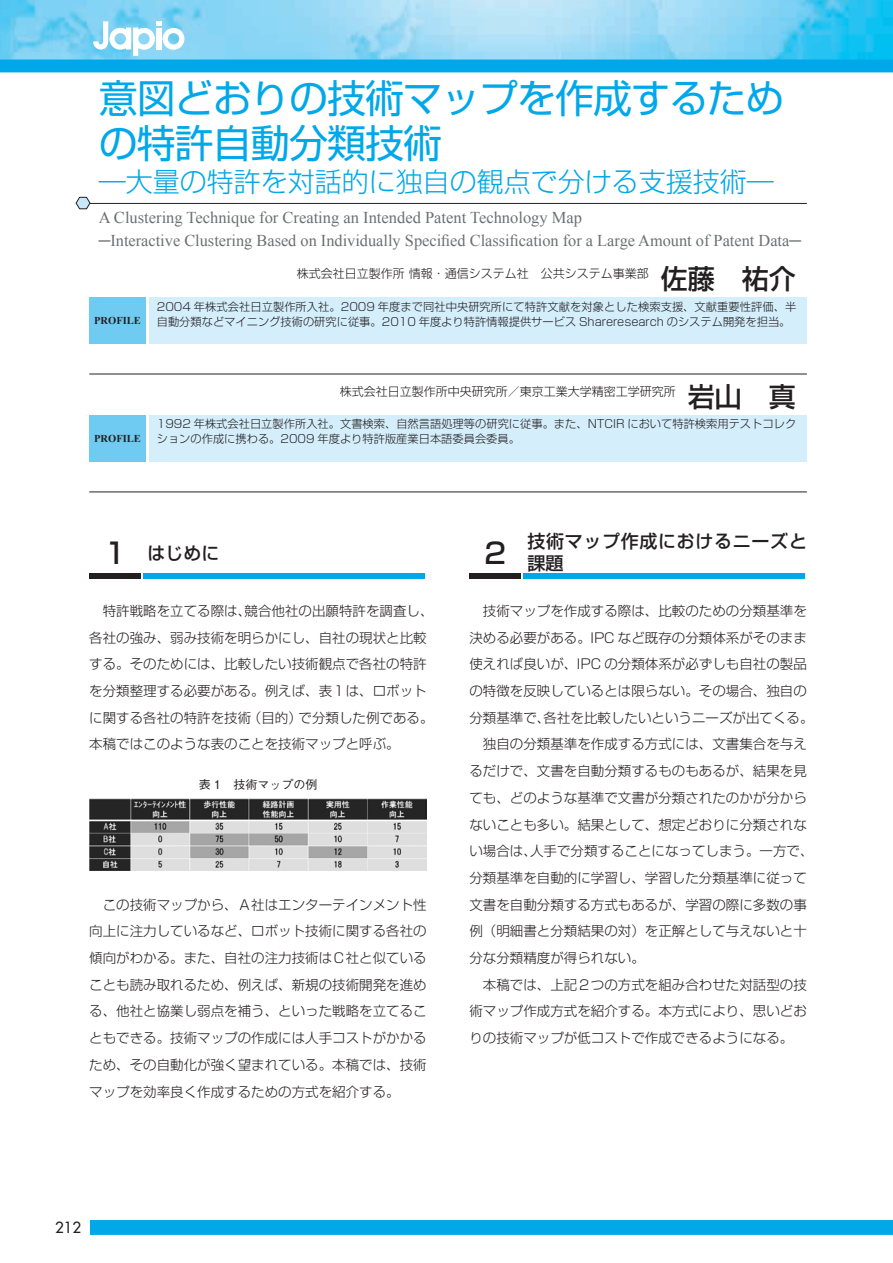
<style>
.page{position:relative;width:893px;height:1263px;background:#fff}
.page>*{position:absolute;margin:0;border:0;box-sizing:border-box;transform-origin:0 0}
.t1{font:39px/45px "Shin Go Pro";letter-spacing:-.025em;color:#00a8ea}
.t2{font:500 28.5px "Shin Go Pr 5";color:#231f20}
.t3{font:300 27px "Shin Go Pro";color:#00a8ea}
.t4{font:500 27px "Shin Go Pro";color:#231f20}
.t5{font:500 18px/22.5px "Shin Go Pro";letter-spacing:.04em;color:#231f20}
.t6{font:16.5px/22.5px "Times New Roman";color:#6d6f71}
.t7{font:500 15px "Futura Std";color:#231f20}
.t8{font:300 13.5px/26.7px "Shin Go Pr 5";color:#231f20}
.t9{font:300 12px "Shin Go Pro";color:#231f20}
.t10{font:500 12px "Gothic BBB Pro";color:#231f20}
.t11{font:300 11.25px/15px "Shin Go Pro";color:#231f20}
.t12{font:700 10.5px "Times New Roman";color:#231f20}
.s1{font-family:"Shin Go Pr 5";font-size:28.5px}
</style>
<div class="page">
<img style="left:0;top:0;width:893px;height:21px">
<div style="left:90px;top:1220px;width:803px;height:15px;background:#00a8ea"></div>
<svg style="left:0;top:21px;width:893px;height:51px;background:#65caf2"></svg>
<div style="left:143px;top:573px;width:282px;height:5px;background:#00a8ea"></div>
<div style="left:89px;top:573px;width:51px;height:5px;background:#231f20"></div>
<div style="left:523px;top:573px;width:282px;height:5px;background:#00a8ea"></div>
<div style="left:469px;top:573px;width:51px;height:5px;background:#231f20"></div>
<hr style="left:89px;top:374px;width:718px;height:1px;background:#231f20">
<hr style="left:89px;top:492px;width:718px;height:1px;background:#231f20">
<div style="left:89px;top:297px;width:57px;height:47px;background:#70cbf3"></div>
<div style="left:89px;top:415px;width:57px;height:47px;background:#70cbf3"></div>
<div style="left:149px;top:297px;width:658px;height:47px;background:#d4eefb"></div>
<div style="left:149px;top:415px;width:658px;height:47px;background:#d4eefb"></div>
<hr style="left:89px;top:203px;width:718px;height:1px;background:#231f20">
<svg style="left:76px;top:197px;width:14px;height:12px"></svg>
<img style="left:89px;top:798px;width:337px;height:72px">
<h1 class="t1" style="left:99px;top:71px;width:687px">意図どおりの技術マップを作成するための特許自動分類技術</h1>
<h3 class="t3" style="left:99px;top:160px;width:677px">―大量の特許を対話的に独自の観点で分ける支援技術―</h3>
<p class="t6" style="left:99px;top:206px;width:704px">A Clustering Technique for Creating an Intended Patent Technology Map<br>─Interactive Clustering Based on Individually Specified Classification for a Large Amount of Patent Data─</p>
<p class="t12" style="left:94px;top:313px;width:48px">PROFILE</p>
<p class="t9" style="left:297px;top:264px;width:365px">株式会社日立製作所 情報・通信システム社　公共システム事業部　</p>
<h3 class="t4" style="left:661px;top:256px;width:136px">佐藤　祐介</h3>
<p class="t11" style="left:157px;top:297px;width:641px">2004 年株式会社日立製作所入社。2009 年度まで同社中央研究所にて特許文献を対象とした検索支援、文献重要性評価、半自動分類などマイニング技術の研究に従事。2010 年度より特許情報提供サービス Shareresearch のシステム開発を担当。</p>
<p class="t12" style="left:94px;top:431px;width:48px">PROFILE</p>
<p class="t9" style="left:340px;top:382px;width:349px">株式会社日立製作所中央研究所／東京工業大学精密工学研究所　</p>
<h3 class="t4" style="left:688px;top:374px;width:109px">岩山　真</h3>
<p class="t11" style="left:157px;top:415px;width:641px">1992 年株式会社日立製作所入社。文書検索、自然言語処理等の研究に従事。また、NTCIR において特許検索用テストコレクションの作成に携わる。2009 年度より特許版産業日本語委員会委員。</p>
<h3 class="t5" style="left:105px;top:540px;width:116px"><span class="s1">1</span> はじめに</h3>
<p class="t8" style="left:89px;top:596px;width:346px;text-indent:14px">特許戦略を立てる際は、競合他社の出願特許を調査し、各社の強み、弱み技術を明らかにし、自社の現状と比較する。そのためには、比較したい技術観点で各社の特許を分類整理する必要がある。例えば、表１は、ロボットに関する各社の特許を技術（目的）で分類した例である。本稿ではこのような表のことを技術マップと呼ぶ。</p>
<p class="t10" style="left:199px;top:774px;width:120px">表 1　技術マップの例</p>
<p class="t8" style="left:89px;top:890px;width:339px;text-align:justify;text-indent:14px">この技術マップから、Ａ社はエンターテインメント性向上に注力しているなど、ロボット技術に関する各社の傾向がわかる。また、自社の注力技術はＣ社と似ていることも読み取れるため、例えば、新規の技術開発を進める、他社と協業し弱点を補う、といった戦略を立てることもできる。技術マップの作成には人手コストがかかるため、その自動化が強く望まれている。本稿では、技術マップを効率良く作成するための方式を紹介する。</p>
<h2 class="t2" style="left:485px;top:529px;width:23px">2</h2>
<h3 class="t5" style="left:527px;top:527px;width:281px">技術マップ作成におけるニーズと課題</h3>
<p class="t8" style="left:483px;top:596px;width:325px">技術マップを作成する際は、比較のための分類基準を</p>
<p class="t8" style="left:469px;top:623px;width:339px">決める必要がある。IPC など既存の分類体系がそのまま</p>
<p class="t8" style="left:469px;top:649px;width:339px">使えれば良いが、IPC の分類体系が必ずしも自社の製品</p>
<p class="t8" style="left:469px;top:676px;width:339px">の特徴を反映しているとは限らない。その場合、独自の</p>
<p class="t8" style="left:469px;top:703px;width:346px">分類基準で、各社を比較したいというニーズが出てくる。</p>
<p class="t8" style="left:483px;top:730px;width:325px">独自の分類基準を作成する方式には、文書集合を与え</p>
<p class="t8" style="left:469px;top:756px;width:339px">るだけで、文書を自動分類するものもあるが、結果を見</p>
<p class="t8" style="left:469px;top:783px;width:339px">ても、どのような基準で文書が分類されたのかが分から</p>
<p class="t8" style="left:469px;top:810px;width:339px">ないことも多い。結果として、想定どおりに分類されな</p>
<p class="t8" style="left:469px;top:836px;width:346px">い場合は、人手で分類することになってしまう。一方で、</p>
<p class="t8" style="left:469px;top:863px;width:339px">分類基準を自動的に学習し、学習した分類基準に従って</p>
<p class="t8" style="left:469px;top:890px;width:339px">文書を自動分類する方式もあるが、学習の際に多数の事</p>
<p class="t8" style="left:469px;top:916px;width:339px">例（明細書と分類結果の対）を正解として与えないと十</p>
<p class="t8" style="left:469px;top:943px;width:177px">分な分類精度が得られない。</p>
<p class="t8" style="left:483px;top:970px;width:325px">本稿では、上記２つの方式を組み合わせた対話型の技</p>
<p class="t8" style="left:469px;top:997px;width:339px">術マップ作成方式を紹介する。本方式により、思いどお</p>
<p class="t8" style="left:469px;top:1023px;width:326px">りの技術マップが低コストで作成できるようになる。</p>
<p class="t7" style="left:55px;top:1218px;width:28px">212</p>
</div>
